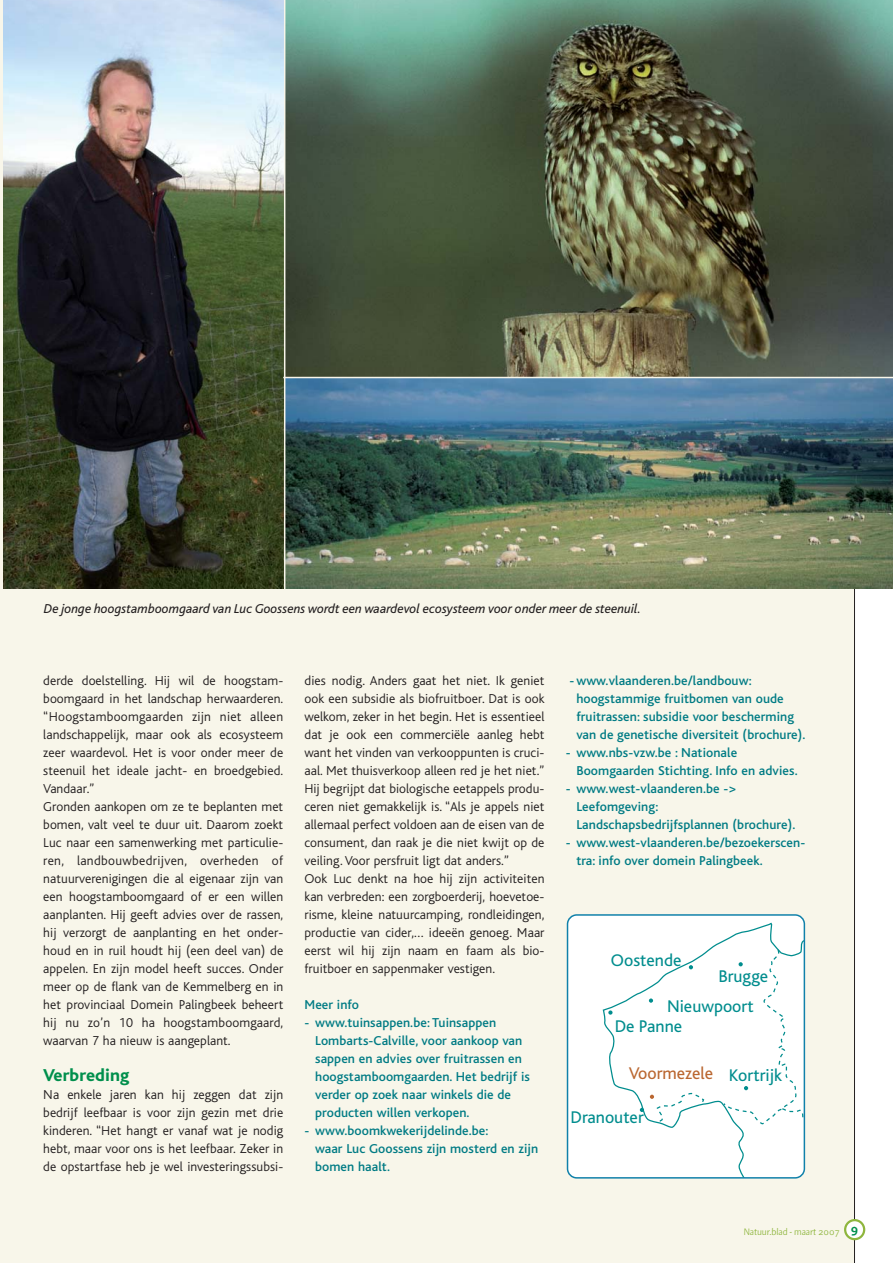
<style>
.page{position:relative;width:893px;height:1263px;background:#fff}
.page>*{position:absolute;margin:0;border:0;box-sizing:border-box;transform-origin:0 0}
.t1{font:800 18px "Bliss";letter-spacing:.005em;color:#008f4c}
.t2{font:17.7px "Bliss";color:#008d8e}
.t3{font:17.7px "Bliss";color:#ba6731}
.t4{font:300 13.5px/18px "Bliss";letter-spacing:.005em;color:#231f20}
.t5{font:500 13.5px/18px "Bliss";letter-spacing:.005em;color:#007b84}
.t6{font:italic 13.5px "Bliss";color:#231f20}
.t7{font:10.5px "Beo Sans R11";color:#8fb63e}
</style>
<div class="page">
<div style="left:0;top:1px;width:854px;height:1262px;background:#f8f6ea"></div>
<hr style="left:854px;top:1px;width:1px;height:1262px;background:#231f20">
<svg style="left:844px;top:1219px;width:21px;height:21px"></svg>
<img style="left:285px;top:1px;width:608px;height:376px">
<img style="left:3px;top:1px;width:281px;height:587px">
<img style="left:285px;top:378px;width:608px;height:210px">
<div style="left:567px;top:914px;width:238px;height:264px;background:#fff"></div>
<hr style="left:283px;top:377px;width:610px;height:1px;background:#f8f6ea">
<p class="t6" style="left:44px;top:603px;width:599px">De jonge hoogstamboomgaard van Luc Goossens wordt een waardevol ecosysteem voor onder meer de steenuil.</p>
<p class="t4" style="left:43px;top:672px;width:242px">derde doelstelling. Hij wil de hoogstam&shy;boomgaard in het landschap herwaarderen. “Hoogstamboomgaarden zijn niet alleen landschappelijk, maar ook als ecosysteem zeer waardevol. Het is voor onder meer de steenuil het ideale jacht- en broedgebied.<br>Vandaar.”<br>Gronden aankopen om ze te beplanten met bomen, valt veel te duur uit. Daarom zoekt Luc naar een samenwerking met particulie&shy;ren, landbouwbedrijven, overheden of natuurverenigingen die al eigenaar zijn van een hoogstamboomgaard of er een willen aanplanten. Hij geeft advies over de rassen, hij verzorgt de aanplanting en het onder&shy;houd en in ruil houdt hij (een deel van) de appelen. En zijn model heeft succes. Onder meer op de flank van de Kemmelberg en in het provinciaal Domein Palingbeek beheert hij nu zo’n 10 ha hoogstamboomgaard, waarvan 7 ha nieuw is aangeplant.</p>
<h1 class="t1" style="left:43px;top:1068px;width:88px">Verbreding</h1>
<p class="t4" style="left:43px;top:1086px;width:241px;text-align:justify">Na enkele jaren kan hij zeggen dat zijn bedrijf leefbaar is voor zijn gezin met drie kinderen. “Het hangt er vanaf wat je nodig hebt, maar voor ons is het leefbaar. Zeker in de opstartfase heb je wel investeringssubsi-</p>
<p class="t4" style="left:305px;top:672px;width:241px">dies nodig. Anders gaat het niet. Ik geniet ook een subsidie als biofruitboer. Dat is ook welkom, zeker in het begin. Het is essentieel dat je ook een commerciële aanleg hebt want het vinden van verkooppunten is cruci&shy;aal. Met thuisverkoop alleen red je het niet.” Hij begrijpt dat biologische eetappels produ&shy;ceren niet gemakkelijk is. “Als je appels niet allemaal perfect voldoen aan de eisen van de consument, dan raak je die niet kwijt op de veiling. Voor persfruit ligt dat anders.”<br>Ook Luc denkt na hoe hij zijn activiteiten kan verbreden: een zorgboerderij, hoevetoe&shy;risme, kleine natuurcamping, rondleidingen, productie van cider,… ideeën genoeg. Maar eerst wil hij zijn naam en faam als bio&shy;fruitboer en sappenmaker vestigen.</p>
<p class="t5" style="left:304px;top:996px;width:56px">Meer info</p>
<p class="t5" style="left:315px;top:1014px;width:216px;text-indent:-11px">- www.tuinsappen.be: Tuinsappen Lombarts-Calville, voor aankoop van sappen en advies over fruitrassen en hoogstamboomgaarden. Het bedrijf is verder op zoek naar winkels die de producten willen verkopen.</p>
<p class="t5" style="left:315px;top:1122px;width:224px;text-indent:-11px">- www.boomkwekerijdelinde.be:<br>waar Luc Goossens zijn mosterd en zijn bomen haalt.</p>
<p class="t5" style="left:576px;top:672px;width:231px;text-indent:-7px">- www.vlaanderen.be/landbouw: hoogstammige fruitbomen van oude fruitrassen: subsidie voor bescherming van de genetische diversiteit (brochure).</p>
<p class="t5" style="left:576px;top:744px;width:223px;text-indent:-11px">- www.nbs-vzw.be : Nationale<br>Boomgaarden Stichting. Info en advies.</p>
<p class="t5" style="left:576px;top:780px;width:220px;text-indent:-11px">- www.west-vlaanderen.be -&gt;<br>Leefomgeving:<br>Landschapsbedrijfsplannen (brochure).</p>
<p class="t5" style="left:576px;top:834px;width:230px;text-indent:-11px">- www.west-vlaanderen.be/bezoekerscen&shy;tra: info over domein Palingbeek.</p>
<h2 class="t2" style="left:611px;top:953px;width:72px">Oostende</h2>
<h2 class="t2" style="left:718px;top:969px;width:51px">Brugge</h2>
<h2 class="t2" style="left:667px;top:999px;width:88px">Nieuwpoort</h2>
<h2 class="t2" style="left:615px;top:1019px;width:69px">De Panne</h2>
<h2 class="t3" style="left:629px;top:1067px;width:86px">Voormezele</h2>
<h2 class="t2" style="left:571px;top:1110px;width:75px">Dranouter</h2>
<h2 class="t2" style="left:729px;top:1068px;width:55px">Kortrijk</h2>
<p class="t7" style="left:744px;top:1228px;width:116px">Natuur.blad - maart 2007 <sup>9</sup></p>
</div>
